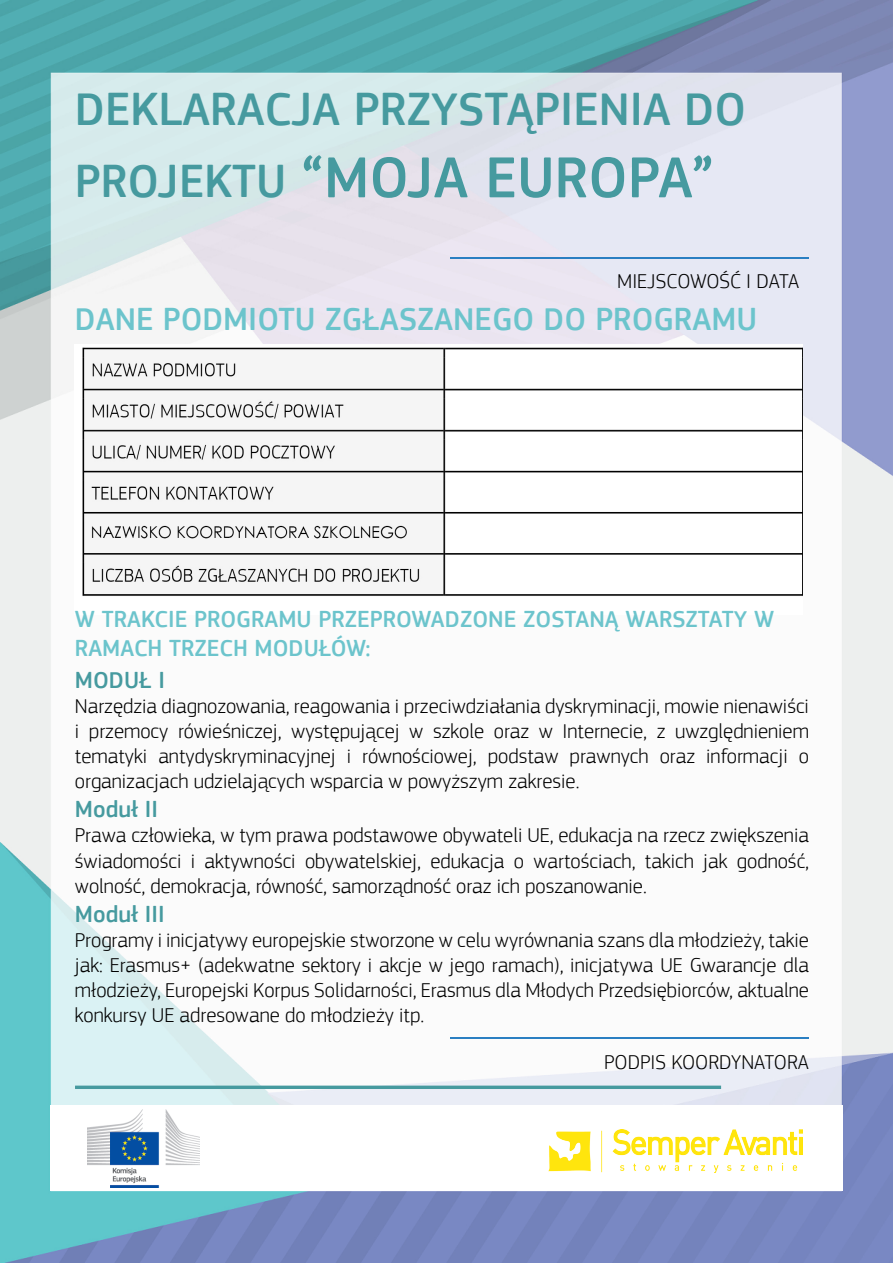
<style>
.page{position:relative;width:893px;height:1263px;background:#fff}
.page>*{position:absolute;margin:0;border:0;box-sizing:border-box;transform-origin:0 0}
.t1{font:500 60px "PF Square Sans Pro";color:#469a9f}
.t2{font:500 48px "PF Square Sans Pro";color:#469a9f}
.t3{font:500 33px "PF Square Sans Pro";color:#6cc4cc}
.t4{font:500 24px "PF Square Sans Pro";color:#6cc4cc}
.t5{font:500 24px "PF Square Sans Pro";color:#469a9f}
.t6{font:300 21px/25.2px "PF Square Sans Pro";color:#000;text-align:justify}
.s1{font-size:48px}
</style>
<div class="page">
<img style="left:0;top:0;width:893px;height:1263px">
<hr style="left:450px;top:257px;width:359px;height:1px;background:#2a7fc2">
<img style="left:75px;top:345px;width:727px;height:269px">
<hr style="left:450px;top:1037px;width:359px;height:1px;background:#2a7fc2">
<div style="left:50px;top:1105px;width:793px;height:86px;background:#fff"></div>
<img style="left:548px;top:1129px;width:255px;height:43px">
<img style="left:87px;top:1109px;width:112px;height:78px">
<svg style="left:75px;top:1085px;width:646px;height:4px;background:#5ea7ac"></svg>
<h2 class="t2" style="left:75px;top:81px;width:673px">DEKLARACJA PRZYSTĄPIENIA DO</h2>
<h1 class="t1" style="left:75px;top:143px;width:640px"><span class="s1">PROJEKTU</span> “MOJA EUROPA”</h1>
<p class="t6" style="left:617px;top:269px;width:184px">Miejscowość i data</p>
<h3 class="t3" style="left:75px;top:300px;width:684px">DANE PODMIOTU ZGŁASZANEGO DO PROGRAMU</h3>
<p class="t4" style="left:75px;top:605px;width:40px">W TRAKCIE</p>
<p class="t4" style="left:194px;top:605px;width:16px">PROGRAMU</p>
<p class="t4" style="left:318px;top:605px;width:15px">PRZEPROWADZONE</p>
<p class="t4" style="left:523px;top:605px;width:15px">ZOSTANĄ</p>
<p class="t4" style="left:626px;top:605px;width:15px">WARSZTATY</p>
<p class="t4" style="left:754px;top:605px;width:21px">W</p>
<p class="t4" style="left:75px;top:634px;width:16px">RAMAC</p>
<p class="t4" style="left:148px;top:634px;width:36px">H TRZEC</p>
<p class="t4" style="left:233px;top:634px;width:38px">H MODUŁ</p>
<p class="t4" style="left:331px;top:634px;width:41px">ÓW:</p>
<p class="t5" style="left:75px;top:666px;width:34px">MODUŁ</p>
<p class="t5" style="left:159px;top:666px;width:8px">I</p>
<p class="t6" style="left:75px;top:693px;width:735px">Narzędzia diagnozowania, reagowania i przeciwdziałania dyskryminacji, mowie nienawiści i przemocy rówieśniczej, występującej w szkole oraz w I nternecie, z uwzględnieniem tematyki antydyskryminacyjnej i równościowej, podstaw prawnych oraz informacji o organizacjach udzielających wsparcia w powyższym zakresie.</p>
<p class="t5" style="left:75px;top:795px;width:85px">MODUŁ II</p>
<p class="t6" style="left:75px;top:823px;width:735px">Prawa człowieka, w tym prawa podstawowe obywateli UE, edukacja na rzecz zwiększenia świadomości i aktywności obywatelskiej, edukacja o wartościach, takich jak godność, wolność, demokracja, równość, samorządność oraz ich poszanowanie.</p>
<p class="t5" style="left:75px;top:900px;width:91px">MODUŁ III</p>
<p class="t6" style="left:75px;top:927px;width:736px">Programy i inicjatywy europejskie stworzone w celu wyrównania szans dla młodzieży, takie jak: Erasmus+ (adekwatne sektory i akcje w jego ramach), inicjatywa UE Gwarancje dla młodzieży, Europejski Korpus Solidarności, Erasmus dla Młodych Przedsiębiorców, aktualne konkursy UE adresowane do młodzieży itp.</p>
<p class="t6" style="left:604px;top:1049px;width:205px">POD PIS KOO RDYNATO RA</p>
</div>
